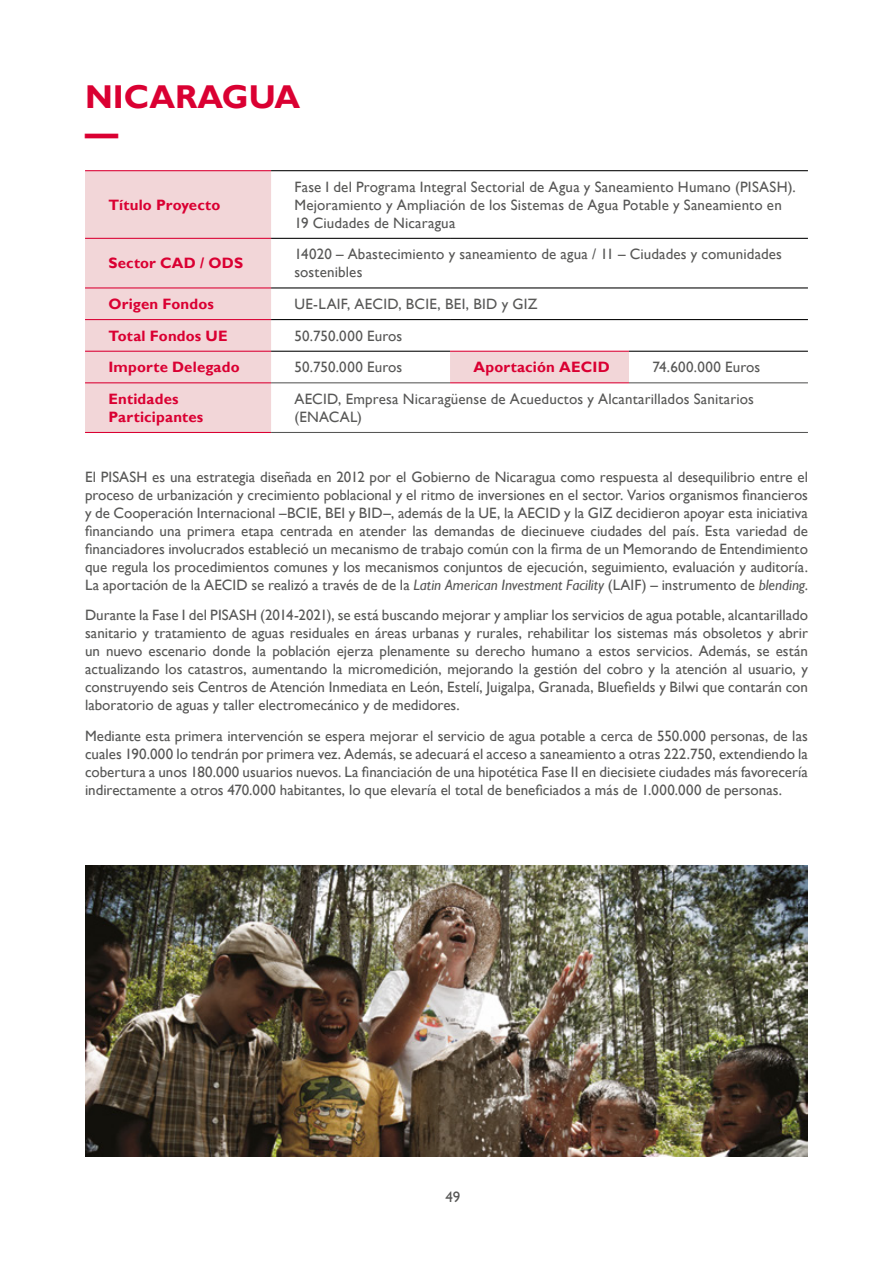
<style>
.page{position:relative;width:893px;height:1263px;background:#fff}
.page>*{position:absolute;margin:0;border:0;box-sizing:border-box;transform-origin:0 0}
.t1{font:700 33px/36px "Gill Sans";color:#da0032}
.t2{font:15px/18px "Gill Sans";letter-spacing:.01em;color:#575756;text-align:justify}
.t3{font:700 15px/18px "Gill Sans";letter-spacing:.01em;color:#da0032}
.s1{font-style:italic}
</style>
<div class="page">
<img style="left:85px;top:865px;width:723px;height:292px">
<svg style="left:85px;top:171px;width:544px;height:261px"></svg>
<hr style="left:85px;top:170px;width:186px;height:1px;background:#da0032">
<hr style="left:85px;top:432px;width:186px;height:1px;background:#da0032">
<hr style="left:271px;top:170px;width:179px;height:1px;background:#000">
<hr style="left:450px;top:170px;width:179px;height:1px;background:#000">
<hr style="left:629px;top:170px;width:179px;height:1px;background:#000">
<hr style="left:271px;top:238px;width:179px;height:1px;background:#000">
<hr style="left:450px;top:238px;width:179px;height:1px;background:#000">
<hr style="left:629px;top:238px;width:179px;height:1px;background:#000">
<hr style="left:271px;top:287px;width:179px;height:1px;background:#000">
<hr style="left:450px;top:287px;width:179px;height:1px;background:#000">
<hr style="left:629px;top:287px;width:179px;height:1px;background:#000">
<hr style="left:271px;top:319px;width:179px;height:1px;background:#000">
<hr style="left:450px;top:319px;width:179px;height:1px;background:#000">
<hr style="left:629px;top:319px;width:179px;height:1px;background:#000">
<hr style="left:271px;top:351px;width:179px;height:1px;background:#000">
<hr style="left:629px;top:351px;width:179px;height:1px;background:#000">
<hr style="left:271px;top:382px;width:179px;height:1px;background:#575756">
<hr style="left:629px;top:382px;width:179px;height:1px;background:#575756">
<hr style="left:271px;top:432px;width:179px;height:1px;background:#575756">
<hr style="left:450px;top:432px;width:179px;height:1px;background:#575756">
<hr style="left:629px;top:432px;width:179px;height:1px;background:#575756">
<hr style="left:85px;top:238px;width:186px;height:1px;background:#da0032">
<hr style="left:85px;top:287px;width:186px;height:1px;background:#da0032">
<hr style="left:85px;top:319px;width:186px;height:1px;background:#da0032">
<hr style="left:85px;top:351px;width:186px;height:1px;background:#da0032">
<hr style="left:85px;top:382px;width:186px;height:1px;background:#da0032">
<hr style="left:450px;top:351px;width:179px;height:1px;background:#da0032">
<hr style="left:450px;top:382px;width:179px;height:1px;background:#da0032">
<h1 class="t1" style="left:85px;top:80px;width:217px">NICARAGUA —</h1>
<p class="t3" style="left:108px;top:196px;width:113px">Título Proyecto</p>
<p class="t2" style="left:294px;top:178px;width:503px;text-align:left">Fase I del Programa Integral Sectorial de Agua y Saneamiento Humano (PISASH).<br>Mejoramiento y Ampliación de los Sistemas de Agua Potable y Saneamiento en<br>19 Ciudades de Nicaragua</p>
<p class="t3" style="left:108px;top:255px;width:136px">Sector CAD / ODS</p>
<p class="t2" style="left:294px;top:246px;width:489px">14020 – Abastecimiento y saneamiento de agua / 11 – Ciudades y comunidades sostenibles</p>
<p class="t3" style="left:108px;top:295px;width:107px">Origen Fondos</p>
<p class="t2" style="left:294px;top:295px;width:244px">UE-LAIF, AECID, BCIE, BEI, BID y GIZ</p>
<p class="t3" style="left:108px;top:327px;width:121px">Total Fondos UE</p>
<p class="t2" style="left:294px;top:327px;width:109px">50.750.000 Euros</p>
<p class="t3" style="left:108px;top:359px;width:133px">Importe Delegado</p>
<p class="t2" style="left:294px;top:358px;width:109px">50.750.000 Euros</p>
<p class="t3" style="left:473px;top:359px;width:138px">Aportación AECID</p>
<p class="t2" style="left:652px;top:358px;width:110px">74.600.000 Euros</p>
<p class="t3" style="left:108px;top:390px;width:96px">Entidades<br>Participantes</p>
<p class="t2" style="left:294px;top:390px;width:461px">AECID, Empresa Nicaragüense de Acueductos y Alcantarillados Sanitarios (ENACAL)</p>
<p class="t2" style="left:85px;top:468px;width:724px">El PISASH es una estrategia diseñada en 2012 por el Gobierno de Nicaragua como respuesta al desequilibrio entre el proceso de urbanización y crecimiento poblacional y el ritmo de inversiones en el sector. Varios organismos financieros y de Cooperación Internacional –BCIE, BEI y BID–, además de la UE, la AECID y la GIZ decidieron apoyar esta iniciativa financiando una primera etapa centrada en atender las demandas de diecinueve ciudades del país. Esta variedad de financiadores involucrados estableció un mecanismo de trabajo común con la firma de un Memorando de Entendimiento que regula los procedimientos comunes y los mecanismos conjuntos de ejecución, seguimiento, evaluación y auditoría.<br>La aportación de la AECID se realizó a través de de la <span class="s1">Latin American Investment Facility</span> (LAIF) – instrumento de <span class="s1">blending</span>.</p>
<p class="t2" style="left:85px;top:607px;width:724px">Durante la Fase I del PISASH (2014-2021), se está buscando mejorar y ampliar los servicios de agua potable, alcantarillado sanitario y tratamiento de aguas residuales en áreas urbanas y rurales, rehabilitar los sistemas más obsoletos y abrir un nuevo escenario donde la población ejerza plenamente su derecho humano a estos servicios. Además, se están actualizando los catastros, aumentando la micromedición, mejorando la gestión del cobro y la atención al usuario, y construyendo seis Centros de Atención Inmediata en León, Estelí, Juigalpa, Granada, Bluefields y Bilwi que contarán con laboratorio de aguas y taller electromecánico y de medidores.</p>
<p class="t2" style="left:85px;top:727px;width:724px">Mediante esta primera intervención se espera mejorar el servicio de agua potable a cerca de 550.000 personas, de las cuales 190.000 lo tendrán por primera vez. Además, se adecuará el acceso a saneamiento a otras 222.750, extendiendo la cobertura a unos 180.000 usuarios nuevos. La financiación de una hipotética Fase II en diecisiete ciudades más favorecería indirectamente a otros 470.000 habitantes, lo que elevaría el total de beneficiados a más de 1.000.000 de personas.</p>
<p class="t2" style="left:445px;top:1188px;width:16px">49</p>
</div>
